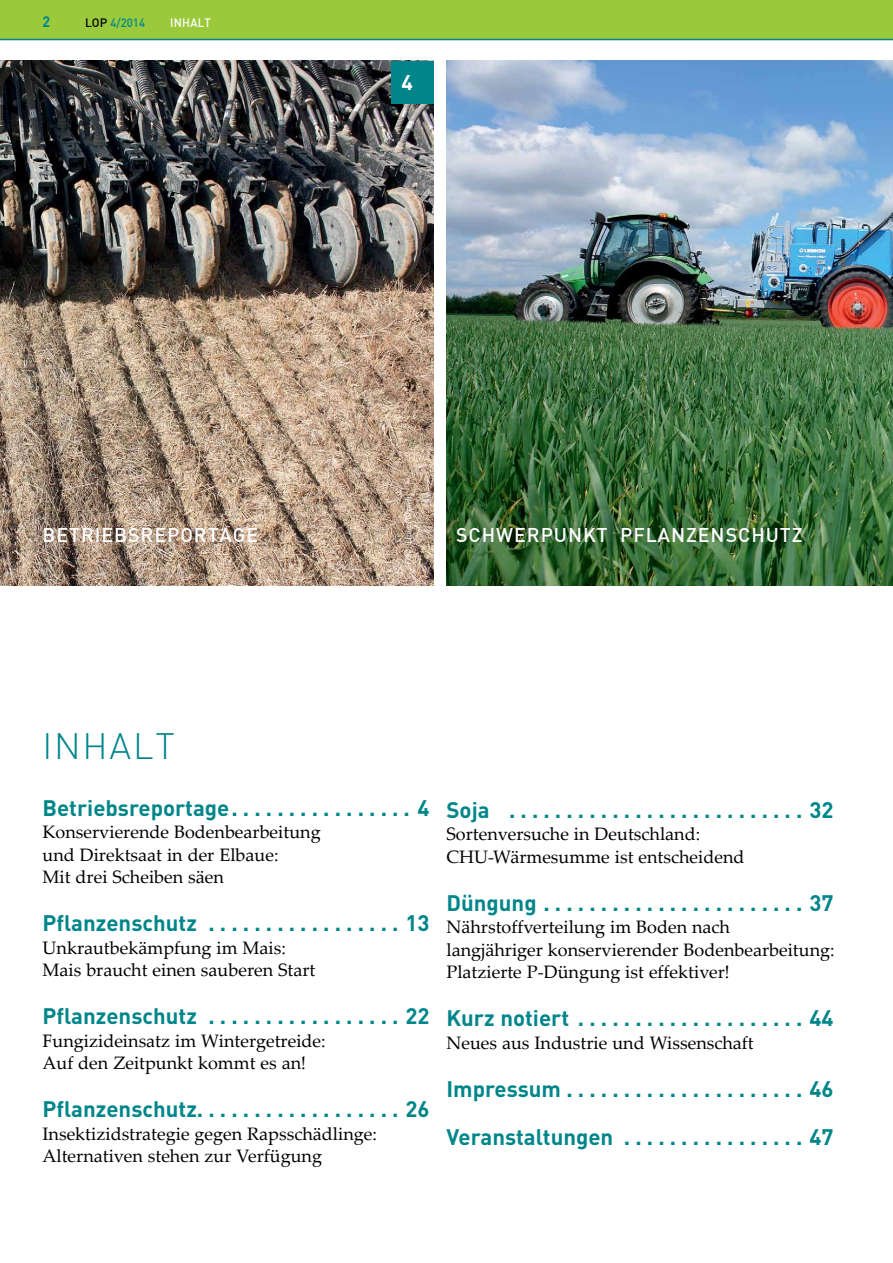
<style>
.page{position:relative;width:893px;height:1263px;background:#fff}
.page>*{position:absolute;margin:0;border:0;box-sizing:border-box;transform-origin:0 0}
.t1{font:300 36px "DIN";letter-spacing:.05em;color:#00868a}
.t2{font:700 22.2px/48px "DIN";color:#00868a}
.t3{font:700 21px "DIN";color:#fff}
.t4{font:500 19.5px "DIN";letter-spacing:.05em;color:#fff}
.t5{font:18px/22.5px "Palatino Linotype";color:#000}
.t6{font:700 15px "DIN";color:#00868a;scale:.95 1}
.t7{font:500 12px "DIN";color:#00868a;scale:.95 1}
.t8{font:500 12px "DIN";letter-spacing:.025em;color:#fff;scale:.95 1}
.t9{font:italic 9px "Palatino Linotype";color:#fff}
.s1{color:#000}
</style>
<div class="page">
<div style="left:0;top:0;width:893px;height:39px;background:#9aca3c"></div>
<img style="left:0;top:61px;width:434px;height:525px">
<img style="left:446px;top:61px;width:447px;height:525px">
<div style="left:392px;top:61px;width:42px;height:42px;background:#00868a"></div>
<hr style="left:0;top:39px;width:893px;height:1px;background:#00868a">
<p class="t6" style="left:43px;top:12px;width:10px">2</p>
<p class="t7" style="left:85px;top:15px;width:65px"><span class="s1">LOP</span> 4/2014</p>
<p class="t8" style="left:170px;top:15px;width:45px">INHALT</p>
<p class="t3" style="left:401px;top:68px;width:13px">4</p>
<p class="t4" style="left:43px;top:522px;width:28px">BETRIEBSREPORTAGE</p>
<p class="t9" style="left:402px;top:565px;width:70px;rotate:-90deg">Foto: Uwe Pötzsch</p>
<p class="t4" style="left:456px;top:522px;width:72px">SCHWERP</p>
<p class="t4" style="left:554px;top:522px;width:105px">UN KT PFLAN</p>
<p class="t4" style="left:686px;top:522px;width:25px">ZENS</p>
<p class="t4" style="left:738px;top:522px;width:66px">CHUTZ</p>
<h1 class="t1" style="left:43px;top:724px;width:126px">inhalt</h1>
<p class="t2" style="left:43px;top:783px;width:389px">Betriebsreportage . . . . . . . . . . . . . . . . 4</p>
<p class="t5" style="left:43px;top:820px;width:280px">Konservierende Bodenbearbeitung und Direktsaat in der Elbaue:<br>Mit drei Scheiben säen</p>
<p class="t2" style="left:43px;top:898px;width:389px">Pflanzenschutz . . . . . . . . . . . . . . . . . 13</p>
<p class="t5" style="left:43px;top:936px;width:274px">Unkrautbekämpfung im Mais:<br>Mais braucht einen sauberen Start</p>
<p class="t2" style="left:43px;top:991px;width:389px">Pflanzenschutz . . . . . . . . . . . . . . . . . 22</p>
<p class="t5" style="left:43px;top:1029px;width:285px">Fungizideinsatz im Wintergetreide:<br>Auf den Zeitpunkt kommt es an!</p>
<p class="t2" style="left:43px;top:1084px;width:389px">Pflanzenschutz . . . . . . . . . . . . . . . . . . 26</p>
<p class="t5" style="left:43px;top:1122px;width:336px">Insektizidstrategie gegen Rapsschädlinge:<br>Alternativen stehen zur Verfügung</p>
<p class="t2" style="left:446px;top:785px;width:389px">Soja . . . . . . . . . . . . . . . . . . . . . . . . . . 32</p>
<p class="t5" style="left:446px;top:822px;width:299px">Sortenversuche in Deutschland:<br>CHU-Wärmesumme ist entscheidend</p>
<p class="t2" style="left:446px;top:878px;width:389px">Düngung . . . . . . . . . . . . . . . . . . . . . . . 37</p>
<p class="t5" style="left:446px;top:915px;width:390px">Nährstoffverteilung im Boden nach<br>langjähriger konservierender Bodenbearbeitung:<br>Platzierte P-Düngung ist effektiver!</p>
<p class="t2" style="left:446px;top:993px;width:389px">Kurz notiert . . . . . . . . . . . . . . . . . . . . 44</p>
<p class="t5" style="left:446px;top:1031px;width:309px">Neues aus Industrie und Wissenschaft</p>
<p class="t2" style="left:446px;top:1064px;width:389px">Impressum . . . . . . . . . . . . . . . . . . . . . 46<br>Veranstaltungen . . . . . . . . . . . . . . . . 47</p>
</div>
